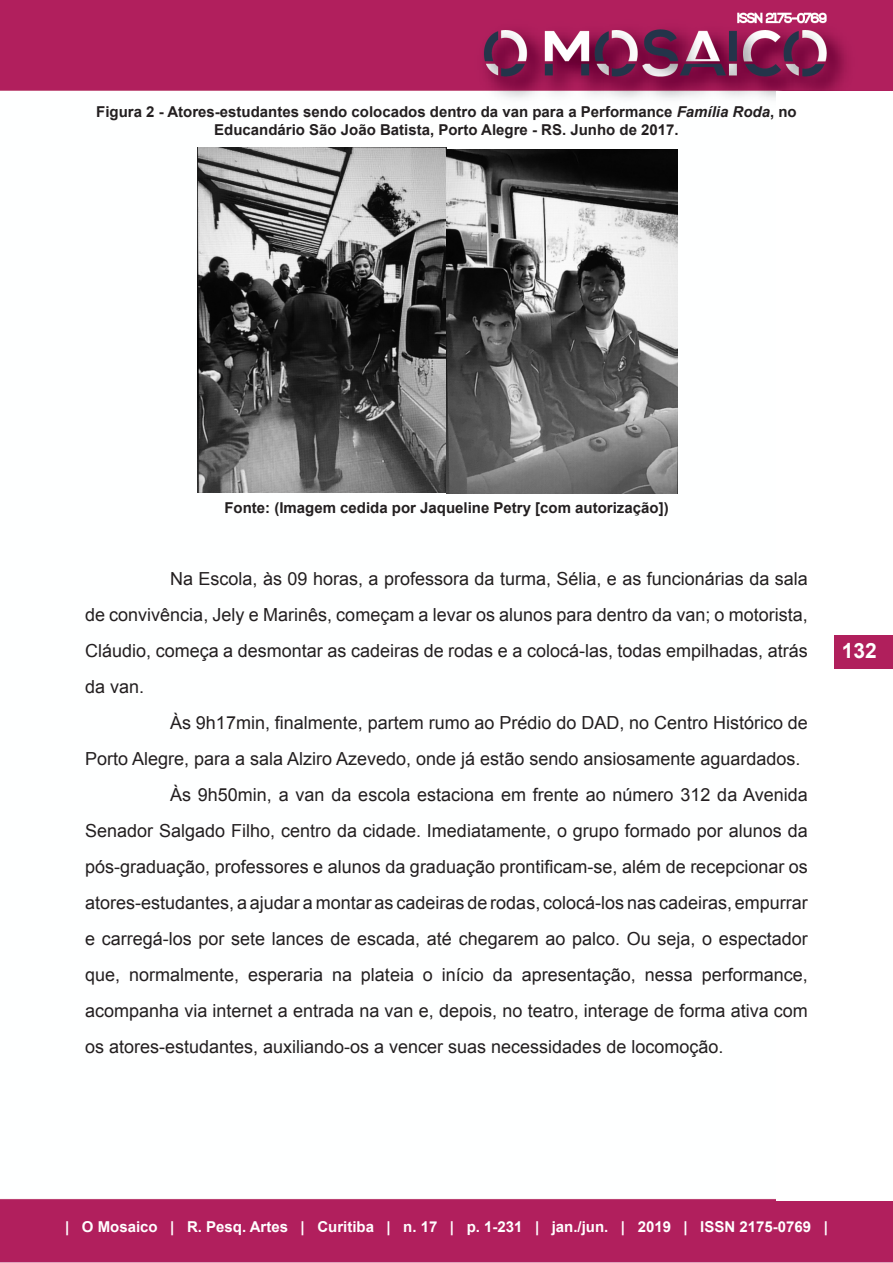
<style>
.page{position:relative;width:893px;height:1263px;background:#fff}
.page>*{position:absolute;margin:0;border:0;box-sizing:border-box;transform-origin:0 0}
.t1{font:700 21px "Arial";color:#fff}
.Corpo{font:18px/36px "Arial";color:#231f20;text-align:justify}
.figura{font:700 15px "Arial";color:#231f20}
.t2{font:700 15px "Arial";color:#fff}
.s1{font-style:italic}
</style>
<div class="page">
<img style="left:0;top:0;width:893px;height:1263px">
<div style="left:777px;top:92px;width:116px;height:1109px;background:#fff"></div>
<div style="left:834px;top:635px;width:59px;height:33px;background:#b01f5c"></div>
<img style="left:198px;top:148px;width:480px;height:345px">
<p class="figura" style="left:96px;top:102px;width:702px">Figura 2 - Atores-estudantes sendo colocados dentro da van para a Performance <span class="s1">Família Roda</span>, no</p>
<p class="figura" style="left:214px;top:120px;width:466px">Educandário São João Batista, Porto Alegre - RS. Junho de 2017.</p>
<p class="figura" style="left:224px;top:498px;width:446px">Fonte: (Imagem cedida por Jaqueline Petry [com autorização])</p>
<p class="Corpo" style="left:85px;top:561px;width:724px;text-indent:85px">Na Escola, às 09 horas, a professora da turma, Sélia, e as funcionárias da sala de convivência, Jely e Marinês, começam a levar os alunos para dentro da van; o motorista, Cláudio, começa a desmontar as cadeiras de rodas e a colocá-las, todas empilhadas, atrás da van.</p>
<p class="Corpo" style="left:85px;top:705px;width:724px;text-indent:85px">Às 9h17min, finalmente, partem rumo ao Prédio do DAD, no Centro Histórico de<br>Porto Alegre, para a sala Alziro Azevedo, onde já estão sendo ansiosamente aguardados.</p>
<p class="Corpo" style="left:85px;top:777px;width:724px;text-indent:85px">Às 9h50min, a van da escola estaciona em frente ao número 312 da Avenida Senador Salgado Filho, centro da cidade. Imediatamente, o grupo formado por alunos da pós-graduação, professores e alunos da graduação prontificam-se, além de recepcionar os atores-estudantes, a ajudar a montar as cadeiras de rodas, colocá-los nas cadeiras, empurrar e carregá-los por sete lances de escada, até chegarem ao palco. Ou seja, o espectador que, normalmente, esperaria na plateia o início da apresentação, nessa performance, acompanha via internet a entrada na van e, depois, no teatro, interage de forma ativa com os atores-estudantes, auxiliando-os a vencer suas necessidades de locomoção.</p>
<p class="t1" style="left:842px;top:636px;width:37px">132</p>
<p class="t2" style="left:65px;top:1217px;width:764px">| O Mosaico | R. Pesq. Artes | Curitiba | n. 17 | p. 1-231 | jan./jun. | 2019 | ISSN 2175-0769 |</p>
</div>
